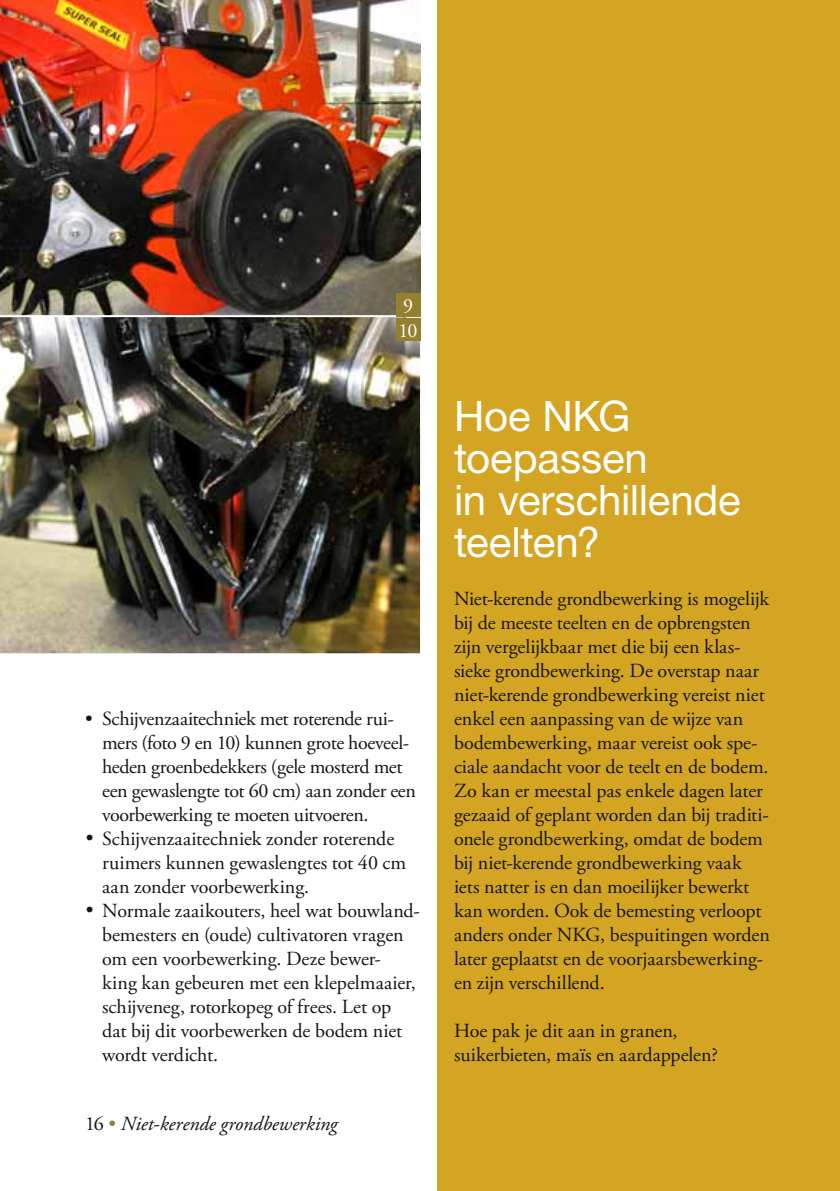
<style>
.page{position:relative;width:840px;height:1191px;background:#fff}
.page>*{position:absolute;margin:0;border:0;box-sizing:border-box;transform-origin:0 0}
.t1{font:42px/42px "Helvetica Neue LT Std";letter-spacing:-.005em;color:#fff}
.t2{font:20px/24px "Adobe Garamond Pro";letter-spacing:-.005em;color:#141415}
.t3{font:italic 20px "Adobe Garamond Pro";color:#141415}
.t4{font:20px/25px "Adobe Garamond Pro";color:#fff}
.s1{font-style:normal}
.s2{font-style:normal;color:#94802e}
</style>
<div class="page">
<img style="left:0;top:0;width:420px;height:314px">
<img style="left:0;top:314px;width:421px;height:340px">
<div style="left:437px;top:0;width:402px;height:1191px;background:#d4a522"></div>
<div style="left:396px;top:293px;width:24px;height:23px;background:#94802e"></div>
<div style="left:396px;top:318px;width:24px;height:23px;background:#94802e"></div>
<p class="t4" style="left:398px;top:294px;width:20px">9<br>10</p>
<p class="t2" style="left:102px;top:707px;width:315px;text-indent:-17px">• Schijvenzaaitechniek met roterende rui&shy;mers (foto 9 en 10) kunnen grote hoeveel&shy;heden groenbedekkers (gele mosterd met een gewaslengte tot 60 cm) aan zonder een voorbewerking te moeten uitvoeren.</p>
<p class="t2" style="left:102px;top:827px;width:305px;text-indent:-17px">• Schijvenzaaitechniek zonder roterende ruimers kunnen gewaslengtes tot 40 cm aan zonder voorbewerking.</p>
<p class="t2" style="left:102px;top:899px;width:319px;text-indent:-17px">• Normale zaaikouters, heel wat bouwland&shy;bemesters en (oude) cultivatoren vragen om een voorbewerking. Deze bewer&shy;king kan gebeuren met een klepelmaaier, schijveneg, rotorkopeg of frees. Let op dat bij dit voorbewerken de bodem niet wordt verdicht.</p>
<p class="t3" style="left:85px;top:1111px;width:254px"><span class="s1">16</span> <span class="s2">•</span> Niet-kerende grondbewerking</p>
<h1 class="t1" style="left:454px;top:395px;width:288px">Hoe NKG toepassen<br>in verschillende teelten?</h1>
<p class="t2" style="left:454px;top:587px;width:317px">Niet-kerende grondbewerking is mogelijk bij de meeste teelten en de opbrengsten zijn vergelijkbaar met die bij een klas&shy;sieke grondbewerking. De overstap naar niet-kerende grondbewerking vereist niet enkel een aanpassing van de wijze van bodembewerking, maar vereist ook spe&shy;ciale aandacht voor de teelt en de bodem.<br>Zo kan er meestal pas enkele dagen later gezaaid of geplant worden dan bij traditi&shy;onele grondbewerking, omdat de bodem bij niet-kerende grondbewerking vaak iets natter is en dan moeilijker bewerkt kan worden. Ook de bemesting verloopt anders onder NKG, bespuitingen worden later geplaatst en de voorjaarsbewerking&shy;en zijn verschillend.</p>
<p class="t2" style="left:454px;top:1019px;width:265px">Hoe pak je dit aan in granen, suikerbieten, maïs en aardappelen?</p>
</div>
